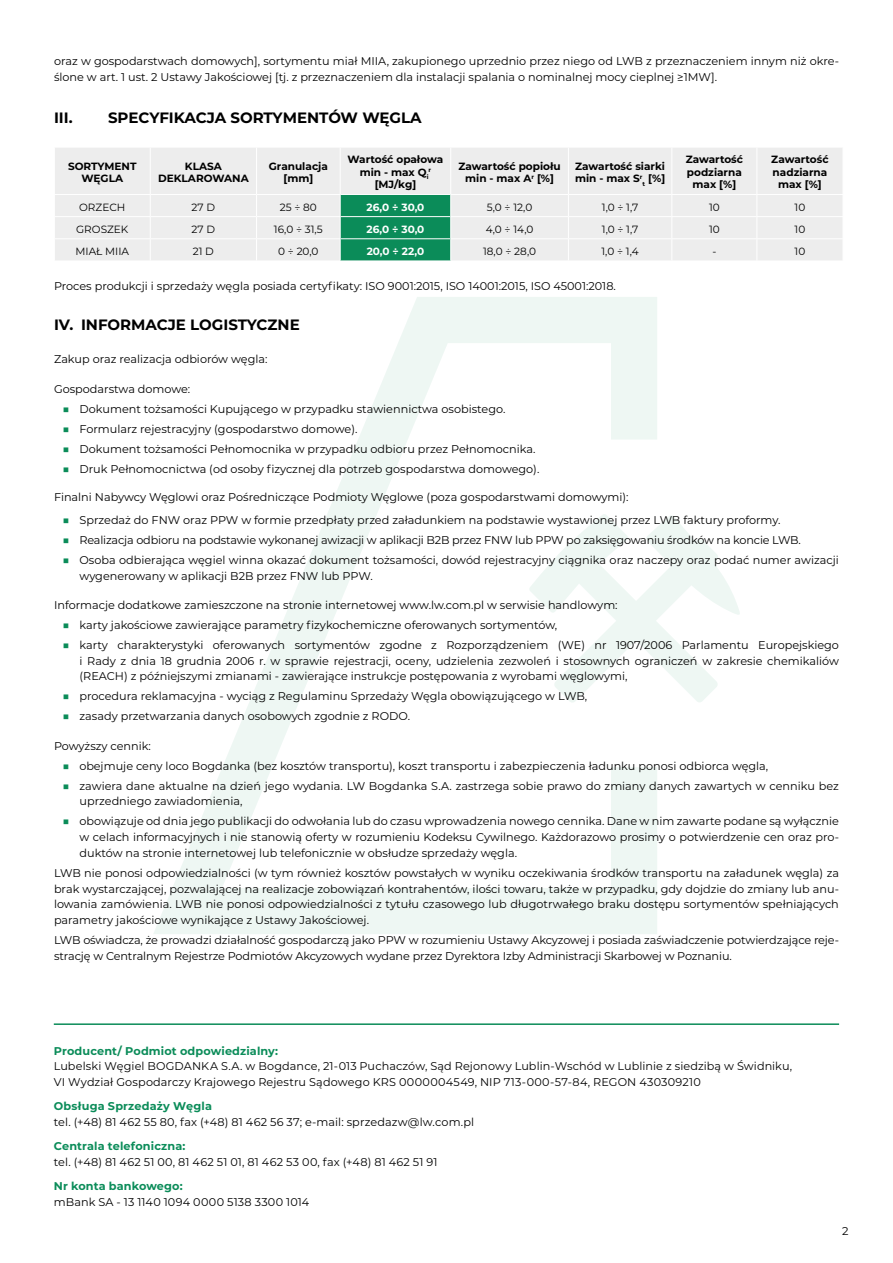
<style>
.page{position:relative;width:893px;height:1263px;background:#fff}
.page>*{position:absolute;margin:0;border:0;box-sizing:border-box;transform-origin:0 0}
.t1{font:700 15px "Montserrat";color:#000}
.t2{font:11.25px/15.8px "Montserrat";color:#000}
.t3{font:700 11.25px "Montserrat";letter-spacing:.01em;color:#0b8c59}
.t4{font:11.25px "Montserrat";letter-spacing:.025em;color:#000}
.t5{font:11.25px "Montserrat";letter-spacing:.02em;color:#000}
.t6{font:700 10.5px/12.6px "Montserrat";color:#000;text-align:center}
.t7{font:10.5px "Montserrat";color:#000}
.t8{font:700 10.5px "Montserrat";color:#fff}
.t9{font:700 6.15px "Montserrat";color:#000}
.s1{font-size:12px;color:#0b8c59}
</style>
<div class="page">
<svg style="left:657px;top:515px;width:83px;height:187px"></svg>
<svg style="left:154px;top:297px;width:503px;height:637px"></svg>
<div style="left:257px;top:148px;width:585px;height:112px;background:#ededed"></div>
<hr style="left:340px;top:147px;width:1px;height:47px;background:#fff">
<hr style="left:450px;top:147px;width:1px;height:47px;background:#fff">
<hr style="left:568px;top:147px;width:1px;height:47px;background:#fff">
<hr style="left:671px;top:147px;width:1px;height:47px;background:#fff">
<hr style="left:756px;top:147px;width:1px;height:47px;background:#fff">
<hr style="left:257px;top:194px;width:83px;height:1px;background:#fff">
<hr style="left:451px;top:194px;width:117px;height:1px;background:#fff">
<hr style="left:568px;top:194px;width:104px;height:1px;background:#fff">
<hr style="left:672px;top:194px;width:85px;height:1px;background:#fff">
<hr style="left:757px;top:194px;width:86px;height:1px;background:#fff">
<hr style="left:257px;top:216px;width:83px;height:1px;background:#fff">
<hr style="left:451px;top:216px;width:117px;height:1px;background:#fff">
<hr style="left:568px;top:216px;width:104px;height:1px;background:#fff">
<hr style="left:672px;top:216px;width:85px;height:1px;background:#fff">
<hr style="left:757px;top:216px;width:86px;height:1px;background:#fff">
<hr style="left:257px;top:238px;width:83px;height:1px;background:#fff">
<div style="left:55px;top:148px;width:201px;height:112px;background:#ededed"></div>
<hr style="left:451px;top:238px;width:117px;height:1px;background:#fff">
<svg style="left:340px;top:194px;width:111px;height:67px;background:#1b9363"></svg>
<hr style="left:568px;top:238px;width:104px;height:1px;background:#fff">
<svg style="left:568px;top:195px;width:1px;height:65px"></svg>
<hr style="left:672px;top:238px;width:85px;height:1px;background:#fff">
<svg style="left:671px;top:195px;width:1px;height:65px"></svg>
<hr style="left:757px;top:238px;width:86px;height:1px;background:#fff">
<svg style="left:756px;top:195px;width:1px;height:65px"></svg>
<hr style="left:150px;top:147px;width:1px;height:47px;background:#fff">
<hr style="left:54px;top:1023px;width:785px;height:2px;background:#0b8c59">
<p class="t2" style="left:54px;top:53px;width:786px">oraz w gospodarstwach domowych], sortymentu miał MIIA, zakupionego uprzednio przez niego od LWB z przeznaczeniem innym niż okre&shy;ślone w art. 1 ust. 2 Ustawy Jakościowej [tj. z przeznaczeniem dla instalacji spalania o nominalnej mocy cieplnej ≥1MW].</p>
<h1 class="t1" style="left:54px;top:107px;width:20px">III.</h1>
<h1 class="t1" style="left:108px;top:107px;width:315px">SPECYFIKACJA SORTYMENTÓW WĘGLA</h1>
<p class="t6" style="left:68px;top:159px;width:70px">SORTYMENT<br>WĘGLA</p>
<p class="t6" style="left:158px;top:159px;width:92px">KLASA<br>DEKLAROWANA</p>
<p class="t6" style="left:269px;top:159px;width:61px">Granulacja [mm]</p>
<p class="t6" style="left:348px;top:153px;width:97px">Wartość opałowa min - max Q<sub>i</sub></p>
<p class="t9" style="left:429px;top:166px;width:4px">r</p>
<p class="t6" style="left:375px;top:178px;width:43px">[MJ/kg]</p>
<p class="t6" style="left:458px;top:159px;width:104px">Zawartość popiołu min - max A<sup>r</sup> [%]</p>
<p class="t6" style="left:575px;top:159px;width:92px;text-align:left">Zawartość siarki min - max S<sup>r</sup><sub>t</sub> [%]</p>
<p class="t6" style="left:686px;top:153px;width:59px">Zawartość podziarna max [%]</p>
<p class="t6" style="left:771px;top:153px;width:59px">Zawartość nadziarna max [%]</p>
<p class="t7" style="left:79px;top:200px;width:48px">ORZECH</p>
<p class="t7" style="left:192px;top:200px;width:25px">27 D</p>
<p class="t7" style="left:280px;top:200px;width:39px">25 ÷ 80</p>
<p class="t8" style="left:366px;top:199px;width:59px">26,0 ÷ 30,0</p>
<p class="t7" style="left:487px;top:200px;width:47px">5,0 ÷ 12,0</p>
<p class="t7" style="left:602px;top:200px;width:38px">1,0 ÷ 1,7</p>
<p class="t7" style="left:709px;top:200px;width:12px">10</p>
<p class="t7" style="left:795px;top:200px;width:12px">10</p>
<p class="t7" style="left:76px;top:222px;width:54px">GROSZEK</p>
<p class="t7" style="left:192px;top:222px;width:25px">27 D</p>
<p class="t7" style="left:274px;top:222px;width:50px">16,0 ÷ 31,5</p>
<p class="t8" style="left:366px;top:221px;width:59px">26,0 ÷ 30,0</p>
<p class="t7" style="left:486px;top:222px;width:49px">4,0 ÷ 14,0</p>
<p class="t7" style="left:602px;top:222px;width:38px">1,0 ÷ 1,7</p>
<p class="t7" style="left:709px;top:222px;width:12px">10</p>
<p class="t7" style="left:795px;top:222px;width:12px">10</p>
<p class="t7" style="left:75px;top:244px;width:55px">MIAŁ MIIA</p>
<p class="t7" style="left:193px;top:244px;width:23px">21 D</p>
<p class="t7" style="left:278px;top:244px;width:42px">0 ÷ 20,0</p>
<p class="t8" style="left:367px;top:244px;width:59px">20,0 ÷ 22,0</p>
<p class="t7" style="left:483px;top:244px;width:55px">18,0 ÷ 28,0</p>
<p class="t7" style="left:601px;top:244px;width:39px">1,0 ÷ 1,4</p>
<p class="t7" style="left:712px;top:244px;width:6px">-</p>
<p class="t7" style="left:795px;top:244px;width:12px">10</p>
<p class="t2" style="left:54px;top:278px;width:563px">Proces produkcji i sprzedaży węgla posiada certyfikaty: ISO 9001:2015, ISO 14001:2015, ISO 45001:2018.</p>
<h1 class="t1" style="left:54px;top:314px;width:247px">IV. INFORMACJE LOGISTYCZNE</h1>
<p class="t2" style="left:54px;top:351px;width:215px">Zakup oraz realizacja odbiorów węgla:</p>
<p class="t2" style="left:54px;top:380px;width:138px">Gospodarstwa domowe:</p>
<p class="t2" style="left:63px;top:400px;width:444px"><span class="s1">■</span> Dokument tożsamości Kupującego w przypadku stawiennictwa osobistego.</p>
<p class="t2" style="left:63px;top:420px;width:296px"><span class="s1">■</span> Formularz rejestracyjny (gospodarstwo domowe).</p>
<p class="t2" style="left:63px;top:440px;width:474px"><span class="s1">■</span> Dokument tożsamości Pełnomocnika w przypadku odbioru przez Pełnomocnika.</p>
<p class="t2" style="left:63px;top:460px;width:478px"><span class="s1">■</span> Druk Pełnomocnictwa (od osoby fizycznej dla potrzeb gospodarstwa domowego).</p>
<p class="t2" style="left:54px;top:489px;width:576px">Finalni Nabywcy Węglowi oraz Pośredniczące Podmioty Węglowe (poza gospodarstwami domowymi):</p>
<p class="t2" style="left:63px;top:511px;width:719px"><span class="s1">■</span> Sprzedaż do FNW oraz PPW w formie przedpłaty przed załadunkiem na podstawie wystawionej przez LWB faktury proformy.</p>
<p class="t2" style="left:63px;top:531px;width:740px"><span class="s1">■</span> Realizacja odbioru na podstawie wykonanej awizacji w aplikacji B2B przez FNW lub PPW po zaksięgowaniu środków na koncie LWB.</p>
<p class="t2" style="left:80px;top:551px;width:761px;text-indent:-17px"><span class="s1">■</span> Osoba odbierająca węgiel winna okazać dokument tożsamości, dowód rejestracyjny ciągnika oraz naczepy oraz podać numer awizacji wygenerowany w aplikacji B2B przez FNW lub PPW.</p>
<p class="t2" style="left:54px;top:596px;width:565px">Informacje dodatkowe zamieszczone na stronie internetowej www.lw.com.pl w serwisie handlowym:</p>
<p class="t2" style="left:63px;top:616px;width:496px"><span class="s1">■</span> karty jakościowe zawierające parametry fizykochemiczne oferowanych sortymentów,</p>
<p class="t2" style="left:80px;top:636px;width:761px;text-align:justify;text-indent:-17px"><span class="s1">■</span> karty charakterystyki oferowanych sortymentów zgodne z Rozporządzeniem (WE) nr 1907/2006 Parlamentu Europejskiego i Rady z dnia 18 grudnia 2006 r. w sprawie rejestracji, oceny, udzielenia zezwoleń i stosownych ograniczeń w zakresie chemikaliów (REACH) z późniejszymi zmianami - zawierające instrukcje postępowania z wyrobami węglowymi,</p>
<p class="t2" style="left:63px;top:688px;width:526px"><span class="s1">■</span> procedura reklamacyjna - wyciąg z Regulaminu Sprzedaży Węgla obowiązującego w LWB,</p>
<p class="t2" style="left:63px;top:708px;width:349px"><span class="s1">■</span> zasady przetwarzania danych osobowych zgodnie z RODO.</p>
<p class="t2" style="left:54px;top:737px;width:98px">Powyższy cennik:</p>
<p class="t2" style="left:63px;top:757px;width:707px"><span class="s1">■</span> obejmuje ceny loco Bogdanka (bez kosztów transportu), koszt transportu i zabezpieczenia ładunku ponosi odbiorca węgla,</p>
<p class="t2" style="left:80px;top:777px;width:761px;text-indent:-17px"><span class="s1">■</span> zawiera dane aktualne na dzień jego wydania. LW Bogdanka S.A. zastrzega sobie prawo do zmiany danych zawartych w cenniku bez uprzedniego zawiadomienia,</p>
<p class="t2" style="left:80px;top:813px;width:761px;text-align:justify;text-indent:-17px"><span class="s1">■</span> obowiązuje od dnia jego publikacji do odwołania lub do czasu wprowadzenia nowego cennika. Dane w nim zawarte podane są wyłącznie w celach informacyjnych i nie stanowią oferty w rozumieniu Kodeksu Cywilnego. Każdorazowo prosimy o potwierdzenie cen oraz pro&shy;duktów na stronie internetowej lub telefonicznie w obsłudze sprzedaży węgla.</p>
<p class="t2" style="left:54px;top:864px;width:786px;text-align:justify">LWB nie ponosi odpowiedzialności (w tym również kosztów powstałych w wyniku oczekiwania środków transportu na załadunek węgla) za brak wystarczającej, pozwalającej na realizacje zobowiązań kontrahentów, ilości towaru, także w przypadku, gdy dojdzie do zmiany lub anu&shy;lowania zamówienia. LWB nie ponosi odpowiedzialności z tytułu czasowego lub długotrwałego braku dostępu sortymentów spełniających parametry jakościowe wynikające z Ustawy Jakościowej.</p>
<p class="t2" style="left:54px;top:932px;width:786px">LWB oświadcza, że prowadzi działalność gospodarczą jako PPW w rozumieniu Ustawy Akcyzowej i posiada zaświadczenie potwierdzające reje&shy;strację w Centralnym Rejestrze Podmiotów Akcyzowych wydane przez Dyrektora Izby Administracji Skarbowej w Poznaniu.</p>
<p class="t3" style="left:54px;top:1042px;width:226px">Producent/ Podmiot odpowiedzialny:</p>
<p class="t2" style="left:54px;top:1058px;width:740px">Lubelski Węgiel BOGDANKA S.A. w Bogdance, 21-013 Puchaczów, Sąd Rejonowy Lublin-Wschód w Lublinie z siedzibą w Świdniku,<br>VI Wydział Gospodarczy Krajowego Rejestru Sądowego KRS 0000004549, NIP 713-000-57-84, REGON 430309210</p>
<p class="t3" style="left:54px;top:1098px;width:160px">Obsługa Sprzedaży Węgla</p>
<p class="t2" style="left:54px;top:1114px;width:422px">tel. (+48) 81 462 55 80, fax (+48) 81 462 56 37; e-mail: sprzedazw@lw.com.pl</p>
<p class="t3" style="left:54px;top:1138px;width:133px">Centrala telefoniczna:</p>
<p class="t4" style="left:54px;top:1154px;width:385px">tel. (+48) 81 462 51 00, 81 462 51 01, 81 462 53 00, fax (+48) 81 462 51 91</p>
<p class="t3" style="left:54px;top:1178px;width:130px">Nr konta bankowego:</p>
<p class="t5" style="left:54px;top:1194px;width:257px">mBank SA - 13 1140 1094 0000 5138 3300 1014</p>
<p class="t2" style="left:842px;top:1222px;width:8px">2</p>
</div>
